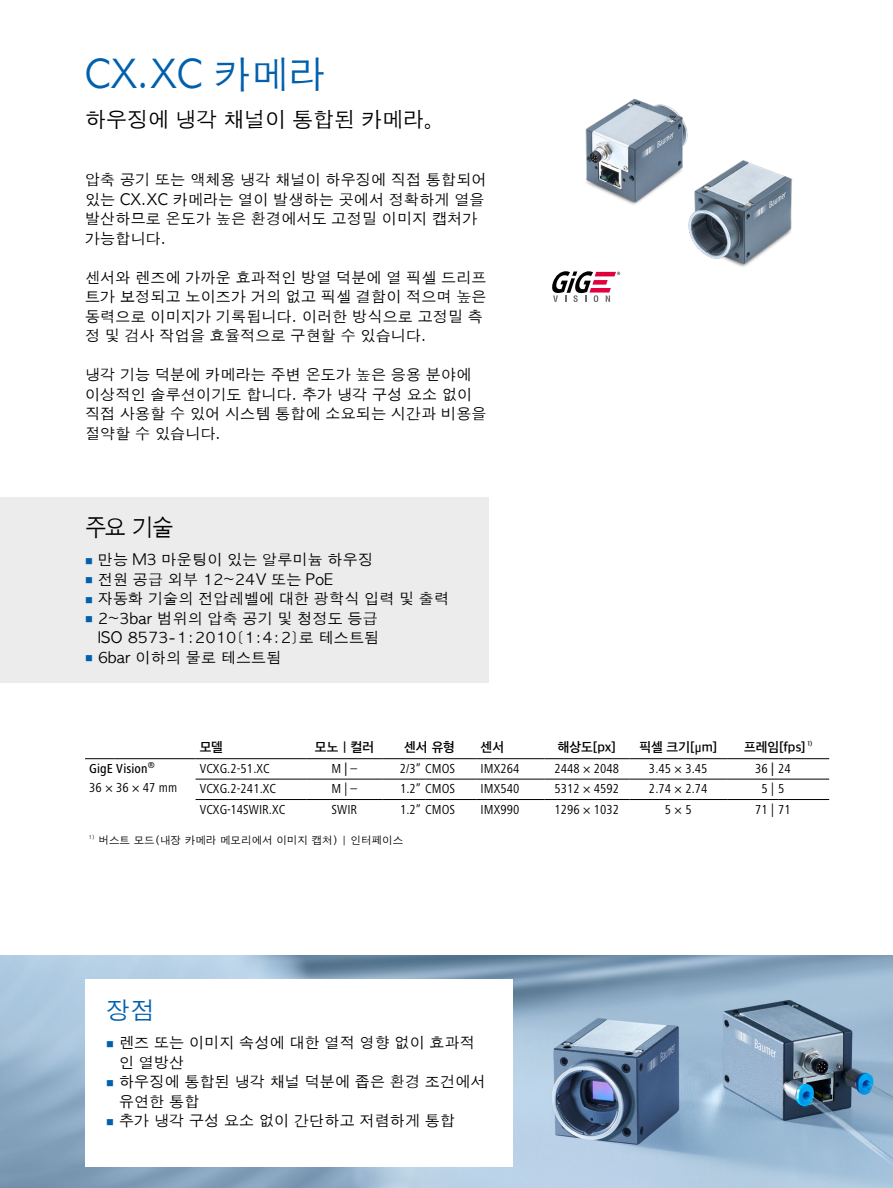
<style>
.page{position:relative;width:893px;height:1188px;background:#fff}
.page>*{position:absolute;margin:0;border:0;box-sizing:border-box;transform-origin:0 0}
.t1{font:37.5px "Apple Gothic";color:#0060ad}
.t2{font:24px "Apple Gothic";color:#000;scale:.9 1}
.t3{font:24px "Apple Gothic";color:#0060ad}
.t4{font:21px "Apple Gothic";color:#000}
.t5{font:15px/19.5px "Apple Gothic";letter-spacing:.015em;color:#000}
.t6{font:condensed 13.5px "Frutiger Next Pro";letter-spacing:.005em;color:#000}
.t7{font:600 13.5px "Apple SD Gothic Neo";color:#000}
.t8{font:500 condensed 13.5px/18.9px "Frutiger Next Pro";letter-spacing:.005em;color:#000}
.t9{font:10.5px "Apple Gothic";letter-spacing:.005em;color:#000}
.s1{font-family:"Roboto Condensed";font-weight:400}
.s2{font-weight:400}
.s3{font-weight:500}
</style>
<div class="page">
<img style="left:0;top:956px;width:893px;height:232px">
<img style="left:585px;top:99px;width:103px;height:106px">
<img style="left:686px;top:145px;width:106px;height:122px">
<svg style="left:552px;top:271px;width:68px;height:31px"></svg>
<div style="left:0;top:497px;width:489px;height:185px;background:#ececec"></div>
<div style="left:85px;top:979px;width:427px;height:187px;background:#fff"></div>
<hr style="left:306px;top:758px;width:77px;height:1px;background:#000">
<hr style="left:383px;top:758px;width:42px;height:1px;background:#000">
<hr style="left:425px;top:758px;width:51px;height:1px;background:#000">
<hr style="left:544px;top:758px;width:85px;height:1px;background:#000">
<hr style="left:629px;top:758px;width:98px;height:1px;background:#000">
<hr style="left:727px;top:758px;width:51px;height:1px;background:#000">
<hr style="left:778px;top:758px;width:51px;height:1px;background:#000">
<hr style="left:85px;top:758px;width:30px;height:1px;background:#000">
<hr style="left:115px;top:758px;width:81px;height:1px;background:#000">
<hr style="left:476px;top:758px;width:68px;height:1px;background:#000">
<hr style="left:196px;top:758px;width:110px;height:1px;background:#000">
<hr style="left:196px;top:779px;width:110px;height:1px;background:#000">
<hr style="left:306px;top:779px;width:77px;height:1px;background:#000">
<hr style="left:383px;top:779px;width:42px;height:1px;background:#000">
<hr style="left:425px;top:779px;width:51px;height:1px;background:#000">
<hr style="left:476px;top:779px;width:68px;height:1px;background:#000">
<hr style="left:544px;top:779px;width:85px;height:1px;background:#000">
<hr style="left:629px;top:779px;width:98px;height:1px;background:#000">
<hr style="left:727px;top:779px;width:51px;height:1px;background:#000">
<hr style="left:778px;top:779px;width:51px;height:1px;background:#000">
<hr style="left:196px;top:799px;width:110px;height:1px;background:#000">
<hr style="left:306px;top:799px;width:77px;height:1px;background:#000">
<hr style="left:383px;top:799px;width:42px;height:1px;background:#000">
<hr style="left:425px;top:799px;width:51px;height:1px;background:#000">
<hr style="left:476px;top:799px;width:68px;height:1px;background:#000">
<hr style="left:544px;top:799px;width:85px;height:1px;background:#000">
<hr style="left:629px;top:799px;width:98px;height:1px;background:#000">
<hr style="left:727px;top:799px;width:51px;height:1px;background:#000">
<hr style="left:778px;top:799px;width:51px;height:1px;background:#000">
<h1 class="t1" style="left:85px;top:53px;width:243px">CX.XC 카메라</h1>
<h3 class="t4" style="left:85px;top:107px;width:362px">하우징에 냉각 채널이 통합된 카메라。</h3>
<p class="t5" style="left:85px;top:170px;width:403px">압축 공기 또는 액체용 냉각 채널이 하우징에 직접 통합되어 있는 CX.XC 카메라는 열이 발생하는 곳에서 정확하게 열을 발산하므로 온도가 높은 환경에서도 고정밀 이미지 캡처가 가능합니다.</p>
<p class="t5" style="left:85px;top:268px;width:403px">센서와 렌즈에 가까운 효과적인 방열 덕분에 열 픽셀 드리프 트가 보정되고 노이즈가 거의 없고 픽셀 결함이 적으며 높은 동력으로 이미지가 기록됩니다. 이러한 방식으로 고정밀 측 정 및 검사 작업을 효율적으로 구현할 수 있습니다.</p>
<p class="t5" style="left:85px;top:365px;width:403px">냉각 기능 덕분에 카메라는 주변 온도가 높은 응용 분야에 이상적인 솔루션이기도 합니다. 추가 냉각 구성 요소 없이 직접 사용할 수 있어 시스템 통합에 소요되는 시간과 비용을 절약할 수 있습니다.</p>
<h2 class="t2" style="left:85px;top:514px;width:100px">주요 기술</h2>
<p class="t5" style="left:98px;top:550px;width:353px">만능 M3 마운팅이 있는 알루미늄 하우징<br>전원 공급 외부 12~24V 또는 PoE<br>자동화 기술의 전압레벨에 대한 광학식 입력 및 출력<br>2~3bar 범위의 압축 공기 및 청정도 등급<br>ISO 8573-1:2010[1:4:2]로 테스트됨<br>6bar 이하의 물로 테스트됨</p>
<p class="t7" style="left:200px;top:737px;width:25px">모델</p>
<p class="t7" style="left:315px;top:737px;width:61px">모노 | 컬러</p>
<p class="t7" style="left:404px;top:737px;width:52px">센서 유형</p>
<p class="t7" style="left:480px;top:737px;width:25px">센서</p>
<p class="t7" style="left:558px;top:737px;width:60px">해상도[px]</p>
<p class="t7" style="left:639px;top:737px;width:79px">픽셀 크기[<span class="s1">µ</span>m]</p>
<p class="t7" style="left:744px;top:737px;width:70px">프레임[fps] <sup>1)</sup></p>
<p class="t8" style="left:89px;top:759px;width:89px">GigE Vision<sup>®<br></sup><span class="s2">36 × 36 × 47 mm</span></p>
<p class="t6" style="left:200px;top:760px;width:71px">VCXG.2-51.XC</p>
<p class="t6" style="left:332px;top:760px;width:27px">M <span class="s3">|</span> –</p>
<p class="t6" style="left:400px;top:760px;width:57px">2/3” CMOS</p>
<p class="t6" style="left:480px;top:760px;width:40px">IMX264</p>
<p class="t6" style="left:554px;top:760px;width:66px">2448 × 2048</p>
<p class="t6" style="left:649px;top:760px;width:60px">3.45 × 3.45</p>
<p class="t6" style="left:755px;top:760px;width:37px">36 <span class="s3">|</span> 24</p>
<p class="t6" style="left:200px;top:781px;width:78px">VCXG.2-241.XC</p>
<p class="t6" style="left:332px;top:781px;width:27px">M | –</p>
<p class="t6" style="left:400px;top:781px;width:57px">1.2” CMOS</p>
<p class="t6" style="left:480px;top:781px;width:40px">IMX540</p>
<p class="t6" style="left:554px;top:781px;width:66px">5312 × 4592</p>
<p class="t6" style="left:649px;top:781px;width:60px">2.74 × 2.74</p>
<p class="t6" style="left:761px;top:781px;width:25px">5 | 5</p>
<p class="t6" style="left:200px;top:801px;width:87px">VCXG-14SWIR.XC</p>
<p class="t6" style="left:332px;top:801px;width:27px">SWIR</p>
<p class="t6" style="left:400px;top:801px;width:57px">1.2” CMOS</p>
<p class="t6" style="left:480px;top:801px;width:40px">IMX990</p>
<p class="t6" style="left:554px;top:801px;width:66px">1296 × 1032</p>
<p class="t6" style="left:665px;top:801px;width:28px">5 × 5</p>
<p class="t6" style="left:755px;top:801px;width:37px">71 | 71</p>
<p class="t9" style="left:89px;top:834px;width:316px"><sup>1)</sup> 버스트 모드(내장 카메라 메모리에서 이미지 캡처) | 인터페이스</p>
<h2 class="t3" style="left:106px;top:996px;width:50px">장점</h2>
<p class="t5" style="left:119px;top:1033px;width:368px">렌즈 또는 이미지 속성에 대한 열적 영향 없이 효과적 인 열방산<br>하우징에 통합된 냉각 채널 덕분에 좁은 환경 조건에서 유연한 통합<br>추가 냉각 구성 요소 없이 간단하고 저렴하게 통합</p>
</div>
